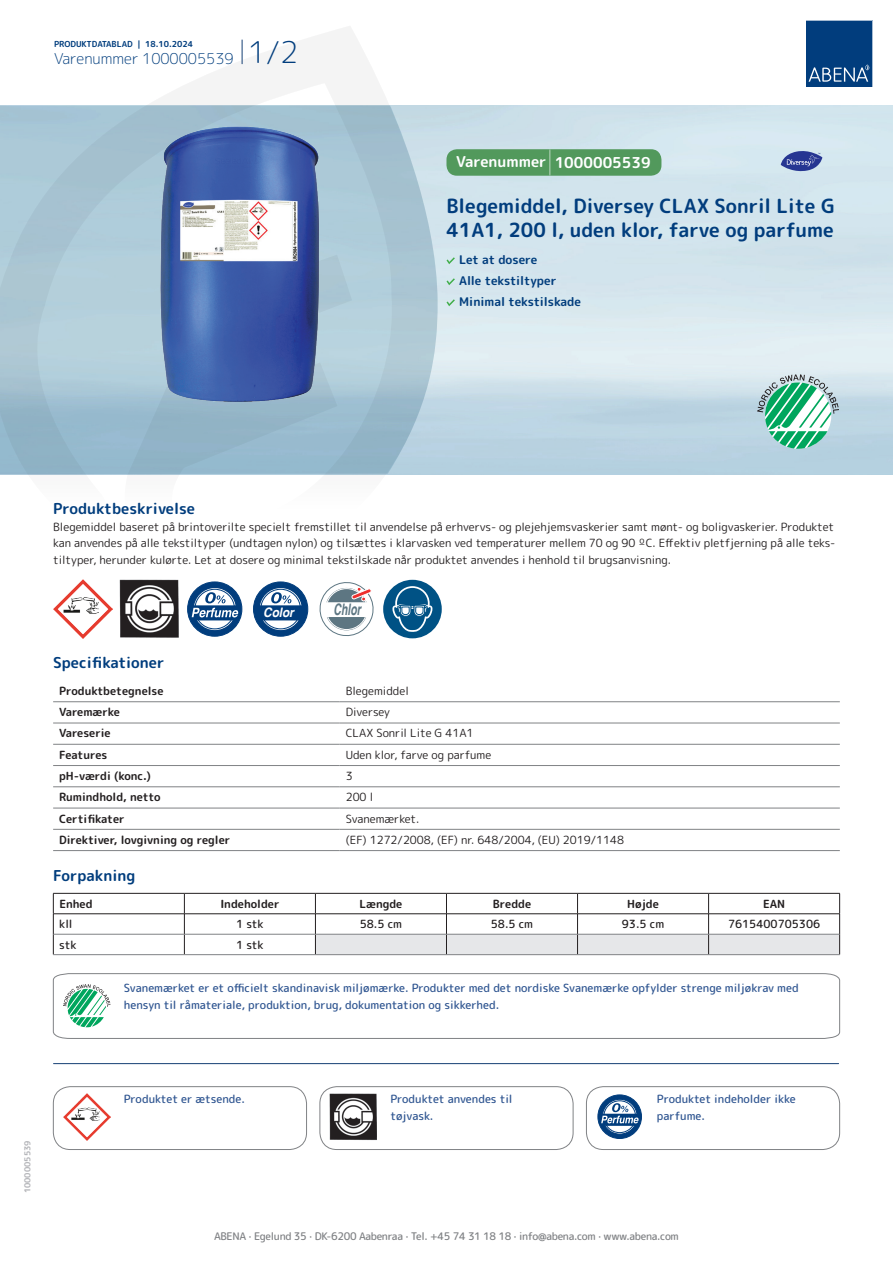
<style>
.page{position:relative;width:893px;height:1263px;background:#fff}
.page>*{position:absolute;margin:0;border:0;box-sizing:border-box;transform-origin:0 0}
.t1{font:700 19.5px/24px "Rounded Mplus 1 c";color:#013d7d}
.t2{font:italic 700 15.9px "Helvetica";color:#5d7682;scale:.66 1}
.t3{font:700 15px "Rounded Mplus 1 c";color:#013d7d}
.t4{font:300 15px "Rounded Mplus 1 c";color:#013d7d}
.t5{font:700 15px "Rounded Mplus 1 c";color:#fff}
.t6{font:italic 700 13.05px "Helvetica";letter-spacing:-.005em;color:#fff;scale:.9 1}
.t7{font:700 12px/21px "Rounded Mplus 1 c";color:#013d7d}
.t8{font:11.25px/16.5px "Rounded Mplus 1 c";color:#231f20;text-align:justify}
.t9{font:500 11.25px/16.5px "Rounded Mplus 1 c";color:#305691}
.t10{font:700 11.25px "Rounded Mplus 1 c";color:#231f20}
.t11{font:500 11.25px "Rounded Mplus 1 c";color:#231f20}
.t12{font:500 10.5px "Rounded Mplus 1 c";letter-spacing:-.03em;color:#808285}
.t13{font:700 8.25px "Rounded Mplus 1 c";color:#013d7d}
.t14{font:700 8.25px "Rounded Mplus 1 c";color:#b2b3b7}
.s1{font-size:30px}
.s2{font-size:25.5px}
</style>
<div class="page">
<svg style="left:0;top:26px;width:439px;height:586px"></svg>
<svg style="left:0;top:106px;width:438px;height:368px;background:#a7c4d3"></svg>
<svg style="left:242px;top:40px;width:1px;height:24px"></svg>
<svg style="left:806px;top:20px;width:67px;height:67px;background:#144b86"></svg>
<img style="left:160px;top:127px;width:158px;height:275px">
<img style="left:54px;top:580px;width:58px;height:58px">
<img style="left:119px;top:580px;width:59px;height:58px">
<div style="left:188px;top:582px;width:54px;height:54px;background:#013d7d;border-radius:50%"></div>
<div style="left:187px;top:582px;width:55px;height:54px;border:1px solid #013d7d;border-radius:50%"></div>
<svg style="left:193px;top:587px;width:44px;height:44px"></svg>
<div style="left:192px;top:587px;width:45px;height:44px;border:1px solid #013d7d;border-radius:50%"></div>
<div style="left:195px;top:589px;width:40px;height:40px;border:1px solid #013d7d;border-radius:50%"></div>
<svg style="left:189px;top:592px;width:49px;height:28px"></svg>
<div style="left:254px;top:582px;width:54px;height:54px;background:#013d7d;border-radius:50%"></div>
<div style="left:253px;top:582px;width:55px;height:54px;border:1px solid #013d7d;border-radius:50%"></div>
<svg style="left:259px;top:587px;width:43px;height:44px"></svg>
<div style="left:258px;top:587px;width:45px;height:44px;border:1px solid #013d7d;border-radius:50%"></div>
<div style="left:261px;top:589px;width:40px;height:40px;border:1px solid #013d7d;border-radius:50%"></div>
<svg style="left:255px;top:592px;width:49px;height:28px"></svg>
<svg style="left:318px;top:580px;width:57px;height:56px"></svg>
<div style="left:383px;top:580px;width:59px;height:58px;background:#005285;border-radius:50%"></div>
<svg style="left:392px;top:580px;width:40px;height:52px"></svg>
<hr style="left:53px;top:701px;width:287px;height:1px;background:#808285">
<hr style="left:340px;top:701px;width:500px;height:1px;background:#808285">
<hr style="left:53px;top:723px;width:287px;height:1px;background:#808285">
<hr style="left:340px;top:723px;width:500px;height:1px;background:#808285">
<hr style="left:53px;top:744px;width:287px;height:1px;background:#808285">
<hr style="left:340px;top:744px;width:500px;height:1px;background:#808285">
<hr style="left:53px;top:765px;width:287px;height:1px;background:#808285">
<hr style="left:340px;top:765px;width:500px;height:1px;background:#808285">
<hr style="left:53px;top:786px;width:287px;height:1px;background:#808285">
<hr style="left:340px;top:786px;width:500px;height:1px;background:#808285">
<hr style="left:53px;top:808px;width:287px;height:1px;background:#808285">
<hr style="left:340px;top:808px;width:500px;height:1px;background:#808285">
<hr style="left:53px;top:829px;width:287px;height:1px;background:#808285">
<hr style="left:340px;top:829px;width:500px;height:1px;background:#808285">
<hr style="left:53px;top:850px;width:287px;height:1px;background:#808285">
<hr style="left:340px;top:850px;width:500px;height:1px;background:#808285">
<hr style="left:53px;top:893px;width:131px;height:1px;background:#231f20">
<hr style="left:184px;top:893px;width:131px;height:1px;background:#231f20">
<hr style="left:53px;top:913px;width:131px;height:1px;background:#231f20">
<hr style="left:184px;top:913px;width:131px;height:1px;background:#231f20">
<svg style="left:53px;top:893px;width:1px;height:61px"></svg>
<svg style="left:184px;top:893px;width:1px;height:61px"></svg>
<svg style="left:315px;top:893px;width:525px;height:61px"></svg>
<hr style="left:54px;top:934px;width:130px;height:1px;background:#808285">
<hr style="left:184px;top:934px;width:131px;height:1px;background:#808285">
<hr style="left:315px;top:934px;width:131px;height:1px;background:#808285">
<hr style="left:446px;top:934px;width:131px;height:1px;background:#808285">
<hr style="left:577px;top:934px;width:132px;height:1px;background:#808285">
<hr style="left:709px;top:934px;width:130px;height:1px;background:#808285">
<hr style="left:53px;top:954px;width:131px;height:1px;background:#808285">
<hr style="left:184px;top:954px;width:131px;height:1px;background:#808285">
<hr style="left:315px;top:954px;width:131px;height:1px;background:#808285">
<hr style="left:446px;top:954px;width:131px;height:1px;background:#808285">
<hr style="left:577px;top:954px;width:132px;height:1px;background:#808285">
<hr style="left:709px;top:954px;width:131px;height:1px;background:#808285">
<svg style="left:53px;top:973px;width:787px;height:66px"></svg>
<hr style="left:54px;top:1063px;width:785px;height:1px;background:#153f74">
<img style="left:63px;top:1093px;width:47px;height:47px">
<div style="left:53px;top:1086px;width:254px;height:64px;border:1px solid #808285;border-radius:17px"></div>
<img style="left:329px;top:1093px;width:48px;height:47px">
<div style="left:320px;top:1086px;width:253px;height:64px;border:1px solid #808285;border-radius:17px"></div>
<div style="left:598px;top:1095px;width:43px;height:43px;background:#013d7d;border-radius:50%"></div>
<div style="left:598px;top:1095px;width:44px;height:44px;border:1px solid #013d7d;border-radius:50%"></div>
<svg style="left:602px;top:1099px;width:35px;height:35px"></svg>
<div style="left:602px;top:1099px;width:36px;height:36px;border:1px solid #013d7d;border-radius:50%"></div>
<div style="left:604px;top:1101px;width:32px;height:32px;border:1px solid #013d7d;border-radius:50%"></div>
<svg style="left:599px;top:1103px;width:40px;height:23px"></svg>
<div style="left:586px;top:1086px;width:254px;height:64px;border:1px solid #808285;border-radius:17px"></div>
<svg style="left:757px;top:374px;width:82px;height:75px"></svg>
<svg style="left:446px;top:257px;width:9px;height:7px"></svg>
<svg style="left:446px;top:278px;width:9px;height:7px"></svg>
<svg style="left:446px;top:299px;width:9px;height:7px"></svg>
<div style="left:446px;top:149px;width:215px;height:27px;background:#52995c;border-radius:10px"></div>
<svg style="left:781px;top:151px;width:41px;height:20px"></svg>
<p class="t13" style="left:54px;top:38px;width:141px">PRODUKTDATABLAD | 18.10.2024</p>
<h3 class="t4" style="left:54px;top:48px;width:246px">Varenummer 1000005539 <span class="s1">1/2</span></h3>
<h3 class="t5" style="left:456px;top:152px;width:196px">Varenummer <span class="s2">|</span> 1000005539</h3>
<h1 class="t1" style="left:446px;top:194px;width:390px">Blegemiddel, Diversey CLAX Sonril Lite G<br>41A1, 200 l, uden klor, farve og parfume</h1>
<p class="t7" style="left:459px;top:249px;width:123px">Let at dosere<br>Alle tekstiltyper<br>Minimal tekstilskade</p>
<h3 class="t3" style="left:53px;top:498px;width:143px">Produktbeskrivelse</h3>
<p class="t8" style="left:53px;top:518px;width:784px">Blegemiddel baseret på brintoverilte specielt fremstillet til anvendelse på erhvervs- og plejehjemsvaskerier samt mønt- og boligvaskerier. Produktet kan anvendes på alle tekstiltyper (undtagen nylon) og tilsættes i klarvasken ved temperaturer mellem 70 og 90 ºC. Effektiv pletfjerning på alle teks&shy;tiltyper, herunder kulørte. Let at dosere og minimal tekstilskade når produktet anvendes i henhold til brugsanvisning.</p>
<p class="t6" style="left:263px;top:602px;width:36px">Color</p>
<h2 class="t2" style="left:333px;top:596px;width:43px">Chlor</h2>
<h3 class="t3" style="left:53px;top:652px;width:113px">Specifikationer</h3>
<p class="t10" style="left:59px;top:683px;width:106px">Produktbetegnelse</p>
<p class="t8" style="left:346px;top:682px;width:65px">Blegemiddel</p>
<p class="t10" style="left:59px;top:704px;width:62px">Varemærke</p>
<p class="t8" style="left:346px;top:704px;width:46px">Diversey</p>
<p class="t10" style="left:59px;top:725px;width:53px">Vareserie</p>
<p class="t8" style="left:346px;top:725px;width:129px">CLAX Sonril Lite G 41A1</p>
<p class="t10" style="left:59px;top:747px;width:50px">Features</p>
<p class="t8" style="left:346px;top:746px;width:147px">Uden klor, farve og parfume</p>
<p class="t10" style="left:59px;top:768px;width:93px">pH-værdi (konc.)</p>
<p class="t8" style="left:346px;top:768px;width:8px">3</p>
<p class="t10" style="left:59px;top:789px;width:103px">Rumindhold, netto</p>
<p class="t8" style="left:346px;top:789px;width:29px">200 l</p>
<p class="t10" style="left:59px;top:810px;width:67px">Certifikater</p>
<p class="t8" style="left:346px;top:810px;width:75px">Svanemærket.</p>
<p class="t10" style="left:59px;top:832px;width:173px">Direktiver, lovgivning og regler</p>
<p class="t8" style="left:346px;top:831px;width:280px">(EF) 1272/2008, (EF) nr. 648/2004, (EU) 2019/1148</p>
<h3 class="t3" style="left:53px;top:865px;width:84px">Forpakning</h3>
<p class="t10" style="left:59px;top:896px;width:35px">Enhed</p>
<p class="t10" style="left:220px;top:896px;width:61px">Indeholder</p>
<p class="t10" style="left:359px;top:896px;width:44px">Længde</p>
<p class="t10" style="left:493px;top:896px;width:40px">Bredde</p>
<p class="t10" style="left:627px;top:896px;width:33px">Højde</p>
<p class="t10" style="left:763px;top:896px;width:24px">EAN</p>
<p class="t11" style="left:59px;top:916px;width:15px">kll</p>
<p class="t11" style="left:236px;top:916px;width:29px">1 stk</p>
<p class="t11" style="left:360px;top:916px;width:44px">58.5 cm</p>
<p class="t11" style="left:491px;top:916px;width:44px">58.5 cm</p>
<p class="t11" style="left:622px;top:916px;width:44px">93.5 cm</p>
<p class="t11" style="left:728px;top:916px;width:94px">7615400705306</p>
<p class="t11" style="left:59px;top:936px;width:19px">stk</p>
<p class="t11" style="left:236px;top:936px;width:29px">1 stk</p>
<p class="t9" style="left:124px;top:980px;width:676px">Svanemærket er et officielt skandinavisk miljømærke. Produkter med det nordiske Svanemærke opfylder strenge miljøkrav med hensyn til råmateriale, produktion, brug, dokumentation og sikkerhed.</p>
<p class="t14" style="left:22px;top:1193px;width:54px;rotate:-90deg">1000005539</p>
<p class="t9" style="left:124px;top:1091px;width:123px">Produktet er ætsende.</p>
<p class="t9" style="left:390px;top:1091px;width:124px">Produktet anvendes til tøjvask.</p>
<p class="t9" style="left:657px;top:1091px;width:140px">Produktet indeholder ikke parfume.</p>
<p class="t12" style="left:214px;top:1229px;width:466px">ABENA · Egelund 35 · DK-6200 Aabenraa · Tel. +45 74 31 18 18 · info@abena.com · www.abena.com</p>
</div>
